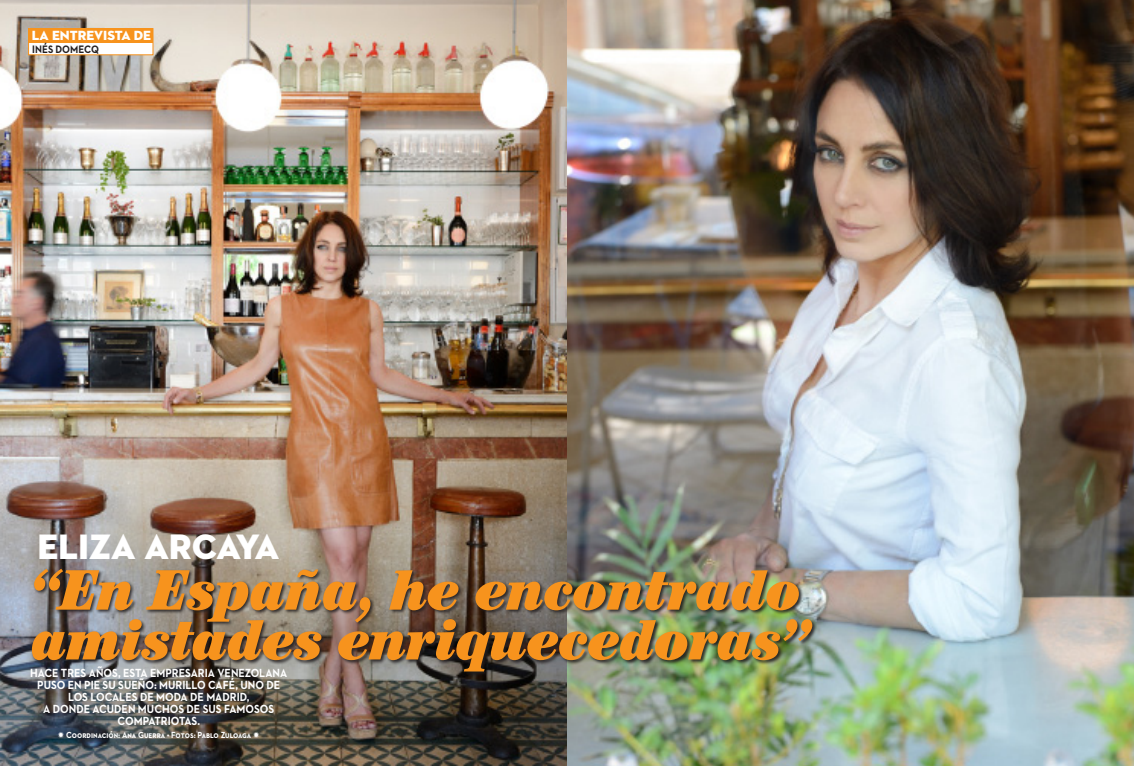
<style>
.page{position:relative;width:1134px;height:766px;background:#fff}
.page>*{position:absolute;margin:0;border:0;box-sizing:border-box;transform-origin:0 0}
.t1{font:italic ultra-condensed 57.2px/49.8px "Century Std";color:#f7931d}
.Entrev_Antetítulo{font:35.9px "Neutraface 2 Display Titling";color:#fff}
.t2{font:13.5px "Neutraface 2 Display Titling";color:#fff}
.Entradilla{font:700 12px/12px "Neutraface 2 Text";color:#fff;text-align:center;scale:.9 1}
.t3{font:700 11px "Neutraface 2 Text";color:#231f20;scale:.9 1}
.Firma_Texto_Fotos{font:700 9px "Neutraface 2 Text";color:#fff;scale:.9 1}
</style>
<div class="page">
<img style="left:0;top:0;width:1134px;height:765px">
<div style="left:28px;top:28px;width:125px;height:27px;background:#fff;border:1px solid #f7931d"></div>
<div style="left:29px;top:29px;width:124px;height:14px;background:#f7931d"></div>
<div style="left:31px;top:567px;width:786px;height:109px;background:#231f20;opacity:.9"></div>
<p class="t2" style="left:32px;top:27px;width:120px">LA ENTREVISTA DE</p>
<p class="t3" style="left:32px;top:42px;width:76px">INÉS DOMECQ</p>
<p class="Entrev_Antetítulo" style="left:37px;top:524px;width:243px">ELIZA ARCAYA</p>
<p class="t1" style="left:31px;top:565px;width:780px">“En España, he encontrado amistades enriquecedoras”</p>
<p class="Entradilla" style="left:30px;top:666px;width:287px">HACE TRES AÑOS, ESTA EMPRESARIA VENEZOLANA<br>PUSO EN PIE SU SUEÑO: MURILLO CAFÉ, UNO DE<br>LOS LOCALES DE MODA DE MADRID,</p>
<p class="Entradilla" style="left:43px;top:702px;width:258px">A DONDE ACUDEN MUCHOS DE SUS FAMOSOS<br>COMPATRIOTAS.</p>
<p class="Firma_Texto_Fotos" style="left:58px;top:728px;width:225px">✹ Coordinación: Ana Guerra • Fotos: Pablo Zuloaga ✹</p>
</div>
